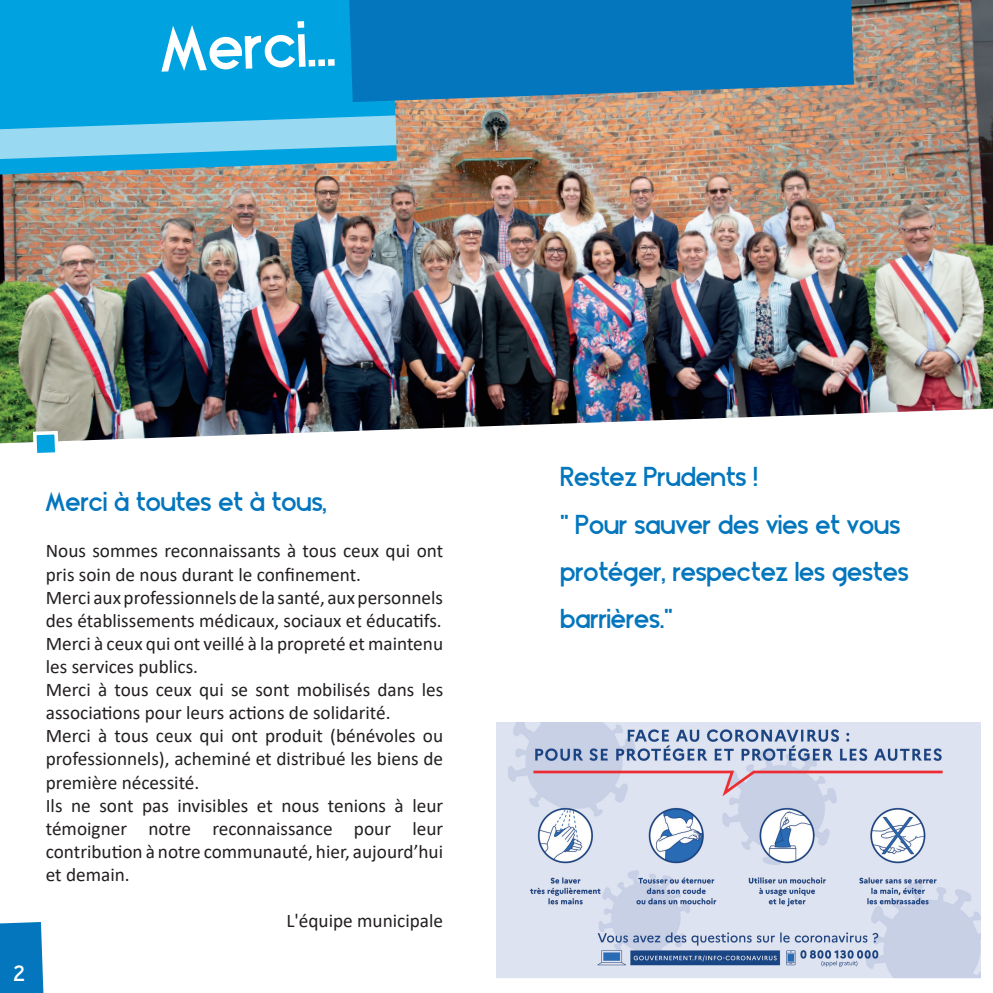
<style>
.page{position:relative;width:993px;height:993px;background:#fff}
.page>*{position:absolute;margin:0;border:0;box-sizing:border-box;transform-origin:0 0}
.t1{font:66.5px "Blissful Thinking";color:#fff}
.t2{font:28px/47.2px "Blissful Thinking";color:#0376bd}
.t3{font:22.75px "Blissful Thinking";color:#fff}
.t4{font:19.25px/23.1px "Calibri";color:#231f20}
</style>
<div class="page">
<div style="left:0;top:922px;width:43px;height:70px;background:#0376bd"></div>
<img style="left:0;top:0;width:992px;height:443px">
<div style="left:0;top:0;width:396px;height:174px;background:#00a2e0"></div>
<svg style="left:0;top:115px;width:396px;height:48px;background:#5fc4ea"></svg>
<svg style="left:349px;top:0;width:504px;height:102px;background:#127ab9"></svg>
<svg style="left:31px;top:429px;width:29px;height:24px"></svg>
<img style="left:496px;top:722px;width:484px;height:255px">
<h1 class="t1" style="left:159px;top:12px;width:178px;rotate:-2deg">Merci...</h1>
<p class="t3" style="left:14px;top:960px;width:13px">2</p>
<h2 class="t2" style="left:46px;top:477px;width:283px">Merci à toutes et à tous,</h2>
<p class="t4" style="left:46px;top:538px;width:399px">Nous sommes reconnaissants à tous ceux qui ont pris soin de nous durant le confinement.<br>Merci aux professionnels de la santé, aux personnels des établissements médicaux, sociaux et éducatifs.<br>Merci à ceux qui ont veillé à la propreté et maintenu les services publics.<br>Merci à tous ceux qui se sont mobilisés dans les associations pour leurs actions de solidarité.<br>Merci à tous ceux qui ont produit (bénévoles ou professionnels), acheminé et distribué les biens de première nécessité.<br>Ils ne sont pas invisibles et nous tenions à leur témoigner notre reconnaissance pour leur contribution à notre communauté, hier, aujourd’hui et demain.</p>
<p class="t4" style="left:286px;top:908px;width:158px">L'équipe municipale</p>
<h2 class="t2" style="left:561px;top:452px;width:350px">Restez Prudents !<br>'' Pour sauver des vies et vous protéger, respectez les gestes barrières.''</h2>
</div>
